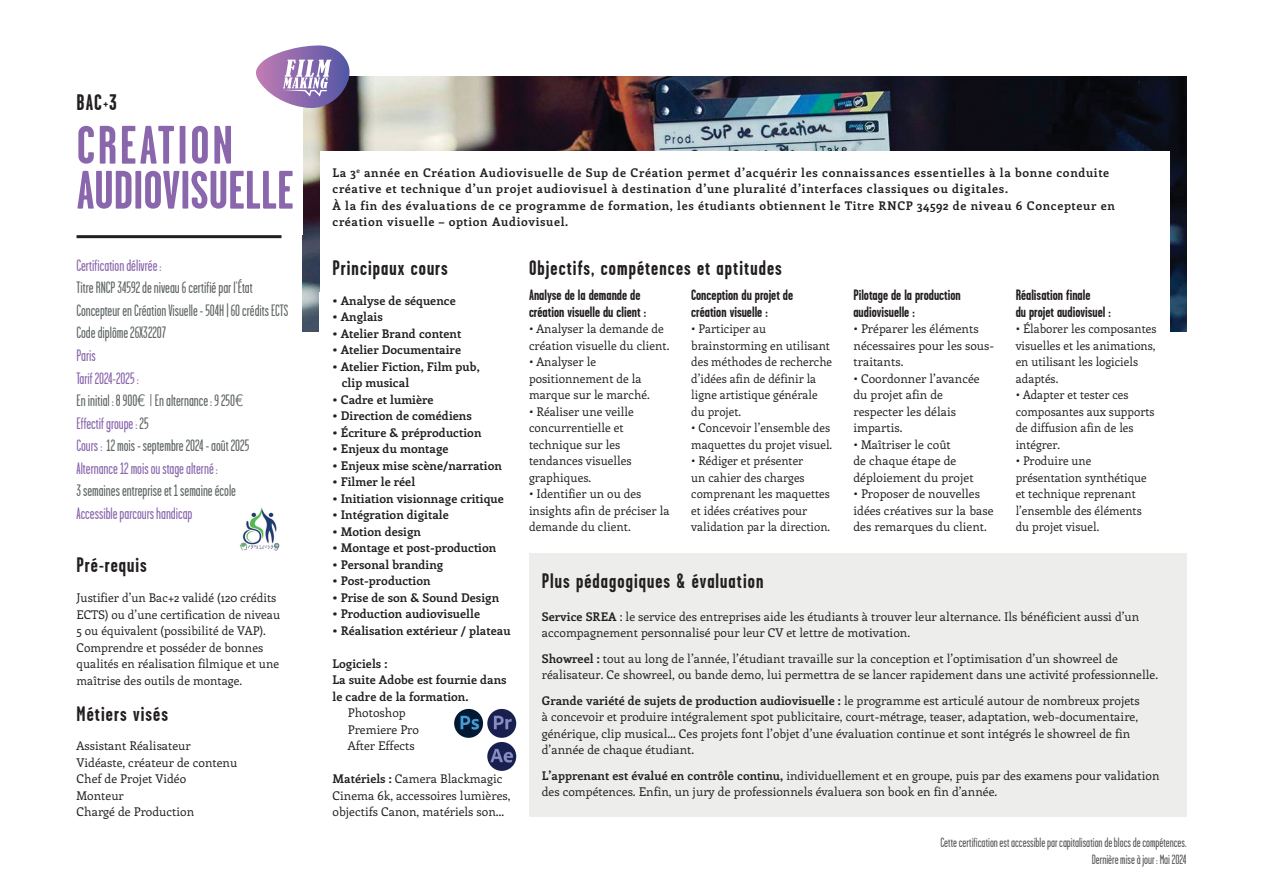
<style>
.page{position:relative;width:1263px;height:893px;background:#fff}
.page>*{position:absolute;margin:0;border:0;box-sizing:border-box;transform-origin:0 0}
.t1{font:700 54px/45px "Garage Gothic";color:#8a66ac}
.t2{font:700 22.5px "Garage Gothic";color:#231f20}
.t3{font:700 21px "Garage Gothic";letter-spacing:.05em;color:#231f20}
.t4{font:16.5px/22.5px "Garage Gothic";color:#8a66ac}
.t5{font:16.5px/22.5px "Garage Gothic";color:#616667}
.t6{font:700 15px/16.5px "Garage Gothic";color:#231f20}
.t7{font:13.5px/16.5px "Garage Gothic";color:#57585a;text-align:right}
.t8{font:12px/16.5px "Enriqueta";color:#231f20}
.t9{font:12px/16.5px "Enriqueta";color:#231f20;scale:.96 1}
.t10{font:700 12px/16.5px "Enriqueta";color:#231f20}
.t11{font:700 12px/16.5px "Enriqueta";letter-spacing:.05em;color:#231f20}
.s1{color:#616667}
.s2{font-family:"Helvetica Neue LT Com";font-weight:300;font-stretch:condensed;color:#616667}
.s3{font-weight:700}
</style>
<div class="page">
<img style="left:303px;top:77px;width:883px;height:255px">
<img style="left:240px;top:508px;width:40px;height:42px">
<hr style="left:77px;top:235px;width:204px;height:3px;background:#231f20">
<div style="left:320px;top:151px;width:849px;height:300px;background:#fff"></div>
<div style="left:529px;top:553px;width:657px;height:263px;background:#ededec"></div>
<svg style="left:256px;top:45px;width:94px;height:64px"></svg>
<img style="left:454px;top:709px;width:29px;height:29px;border-radius:14px">
<img style="left:487px;top:709px;width:29px;height:29px;border-radius:14px">
<img style="left:487px;top:742px;width:29px;height:29px;border-radius:14px">
<h2 class="t2" style="left:77px;top:90px;width:42px">BAC+3</h2>
<h1 class="t1" style="left:77px;top:123px;width:219px">CREATION<br>AUDIOVISUELLE</h1>
<h3 class="t4" style="left:77px;top:254px;width:87px">Certification délivrée :</h3>
<h3 class="t5" style="left:77px;top:277px;width:213px">Titre RNCP 34592 de niveau 6 certifié par l’État<br>Concepteur en Création Visuelle - 504H | 60 crédits ECTS<br>Code diplôme 26X32207</h3>
<h3 class="t4" style="left:77px;top:344px;width:174px">Paris<br>Tarif 2024-2025 :<br><span class="s1">En initial : 8 900</span><span class="s2">€ |</span> <span class="s1">En alternance : 9 250</span><span class="s2">€<br></span>Effectif groupe :<span class="s1">25<br></span>Cours : <span class="s1">12 mois - septembre 2024 - août 2025<br></span>Alternance 12 mois ou stage alterné :</h3>
<h3 class="t5" style="left:77px;top:479px;width:161px">3 semaines entreprise et 1 semaine école</h3>
<h3 class="t4" style="left:77px;top:502px;width:117px">Accessible parcours handicap</h3>
<h3 class="t3" style="left:77px;top:554px;width:72px">Pré-requis</h3>
<p class="t8" style="left:77px;top:589px;width:205px">Justifier d’un Bac+2 validé (120 crédits ECTS) ou d’une certification de niveau 5 ou équivalent (possibilité de VAP).<br>Comprendre et posséder de bonnes qualités en réalisation filmique et une maîtrise des outils de montage.</p>
<h3 class="t3" style="left:77px;top:702px;width:93px">Métiers visés</h3>
<p class="t8" style="left:77px;top:737px;width:162px">Assistant Réalisateur<br>Vidéaste, créateur de contenu<br>Chef de Projet Vidéo<br>Monteur<br>Chargé de Production</p>
<p class="t11" style="left:332px;top:164px;width:784px">La 3<sup>e</sup> année en Création Audiovisuelle de Sup de Création permet d’acquérir les connaissances essentielles à la bonne conduite créative et technique d’un projet audiovisuel à destination d’une pluralité d’interfaces classiques ou digitales.<br>À la fin des évaluations de ce programme de formation, les étudiants obtiennent le Titre RNCP 34592 de niveau 6 Concepteur en création visuelle – option Audiovisuel.</p>
<h3 class="t3" style="left:333px;top:256px;width:117px">Principaux cours</h3>
<h3 class="t3" style="left:529px;top:256px;width:254px">Objectifs, compétences et aptitudes</h3>
<p class="t10" style="left:333px;top:292px;width:125px">• Analyse de séquence</p>
<p class="t10" style="left:333px;top:308px;width:52px">• Anglais</p>
<p class="t10" style="left:333px;top:325px;width:130px">• Atelier Brand content</p>
<p class="t10" style="left:333px;top:341px;width:130px">• Atelier Documentaire</p>
<p class="t10" style="left:342px;top:358px;width:139px;text-indent:-9px">• Atelier Fiction, Film pub, clip musical</p>
<p class="t10" style="left:333px;top:391px;width:103px">• Cadre et lumière</p>
<p class="t10" style="left:333px;top:407px;width:141px">• Direction de comédiens</p>
<p class="t10" style="left:333px;top:424px;width:151px">• Écriture &amp; préproduction</p>
<p class="t10" style="left:333px;top:440px;width:118px">• Enjeux du montage</p>
<p class="t10" style="left:333px;top:457px;width:171px">• Enjeux mise scène/narration</p>
<p class="t10" style="left:333px;top:473px;width:84px">• Filmer le réel</p>
<p class="t10" style="left:333px;top:490px;width:173px">• Initiation visionnage critique</p>
<p class="t10" style="left:333px;top:506px;width:118px">• Intégration digitale</p>
<p class="t10" style="left:333px;top:523px;width:90px">• Motion design</p>
<p class="t10" style="left:333px;top:539px;width:165px">• Montage et post-production</p>
<p class="t10" style="left:333px;top:556px;width:112px">• Personal branding</p>
<p class="t10" style="left:333px;top:572px;width:100px">• Post-production</p>
<p class="t10" style="left:333px;top:589px;width:168px">• Prise de son &amp; Sound Design</p>
<p class="t10" style="left:333px;top:605px;width:149px">• Production audiovisuelle</p>
<p class="t10" style="left:333px;top:622px;width:180px">• Réalisation extérieur / plateau</p>
<p class="t10" style="left:333px;top:655px;width:176px">Logiciels :<br>La suite Adobe est fournie dans le cadre de la formation.</p>
<p class="t8" style="left:348px;top:704px;width:73px">Photoshop<br>Premiere Pro<br>After Effects</p>
<p class="t8" style="left:333px;top:770px;width:180px"><span class="s3">Matériels :</span> Camera Blackmagic<br>Cinema 6k, accessoires lumières, objectifs Canon, matériels son…</p>
<p class="t6" style="left:1016px;top:287px;width:97px">Réalisation finale<br>du projet audiovisuel :</p>
<p class="t9" style="left:1016px;top:320px;width:148px">• Élaborer les composantes visuelles et les animations, en utilisant les logiciels adaptés.</p>
<p class="t9" style="left:1016px;top:386px;width:146px">• Adapter et tester ces composantes aux supports de diffusion afin de les intégrer.</p>
<p class="t9" style="left:1016px;top:452px;width:138px">• Produire une présentation synthétique et technique reprenant l’ensemble des éléments du projet visuel.</p>
<p class="t6" style="left:529px;top:287px;width:119px">Analyse de la demande de création visuelle du client :</p>
<p class="t8" style="left:529px;top:320px;width:142px">• Analyser la demande de création visuelle du client.</p>
<p class="t8" style="left:529px;top:353px;width:122px">• Analyser le positionnement de la marque sur le marché.</p>
<p class="t8" style="left:529px;top:403px;width:106px">• Réaliser une veille concurrentielle et technique sur les tendances visuelles graphiques.</p>
<p class="t8" style="left:529px;top:485px;width:142px">• Identifier un ou des insights afin de préciser la demande du client.</p>
<p class="t6" style="left:691px;top:287px;width:103px">Conception du projet de création visuelle :</p>
<p class="t9" style="left:691px;top:320px;width:148px">• Participer au brainstorming en utilisant des méthodes de recherche d’idées afin de définir la ligne artistique générale du projet.</p>
<p class="t9" style="left:691px;top:419px;width:148px">• Concevoir l’ensemble des maquettes du projet visuel.</p>
<p class="t9" style="left:691px;top:452px;width:146px">• Rédiger et présenter<br>un cahier des charges comprenant les maquettes et idées créatives pour validation par la direction.</p>
<p class="t6" style="left:853px;top:287px;width:109px">Pilotage de la production audiovisuelle :</p>
<p class="t8" style="left:853px;top:320px;width:142px">• Préparer les éléments nécessaires pour les sous&shy;traitants.</p>
<p class="t8" style="left:853px;top:370px;width:128px">• Coordonner l’avancée du projet afin de respecter les délais impartis.</p>
<p class="t8" style="left:853px;top:436px;width:122px">• Maîtriser le coût<br>de chaque étape de déploiement du projet</p>
<p class="t8" style="left:853px;top:485px;width:142px">• Proposer de nouvelles idées créatives sur la base des remarques du client.</p>
<h3 class="t3" style="left:542px;top:569px;width:223px">Plus pédagogiques &amp; évaluation</h3>
<p class="t8" style="left:542px;top:607px;width:599px"><span class="s3">Service SREA</span> : le service des entreprises aide les étudiants à trouver leur alternance. Ils bénéficient aussi d’un accompagnement personnalisé pour leur CV et lettre de motivation.</p>
<p class="t8" style="left:542px;top:649px;width:618px"><span class="s3">Showreel :</span> tout au long de l’année, l’étudiant travaille sur la conception et l’optimisation d’un showreel de réalisateur. Ce showreel, ou bande demo, lui permettra de se lancer rapidement dans une activité professionnelle.</p>
<p class="t8" style="left:542px;top:691px;width:600px"><span class="s3">Grande variété de sujets de production audiovisuelle :</span> le programme est articulé autour de nombreux projets à concevoir et produire intégralement spot publicitaire, court-métrage, teaser, adaptation, web-documentaire, générique, clip musical… Ces projets font l’objet d’une évaluation continue et sont intégrés le showreel de fin d’année de chaque étudiant.</p>
<p class="t8" style="left:542px;top:766px;width:619px"><span class="s3">L’apprenant est évalué en contrôle continu,</span> individuellement et en groupe, puis par des examens pour validation des compétences. Enfin, un jury de professionnels évaluera son book en fin d’année.</p>
<p class="t7" style="left:940px;top:834px;width:247px">Cette certification est accessible par capitalisation de blocs de compétences.<br>Dernière mise à jour : Mai 2024</p>
</div>
